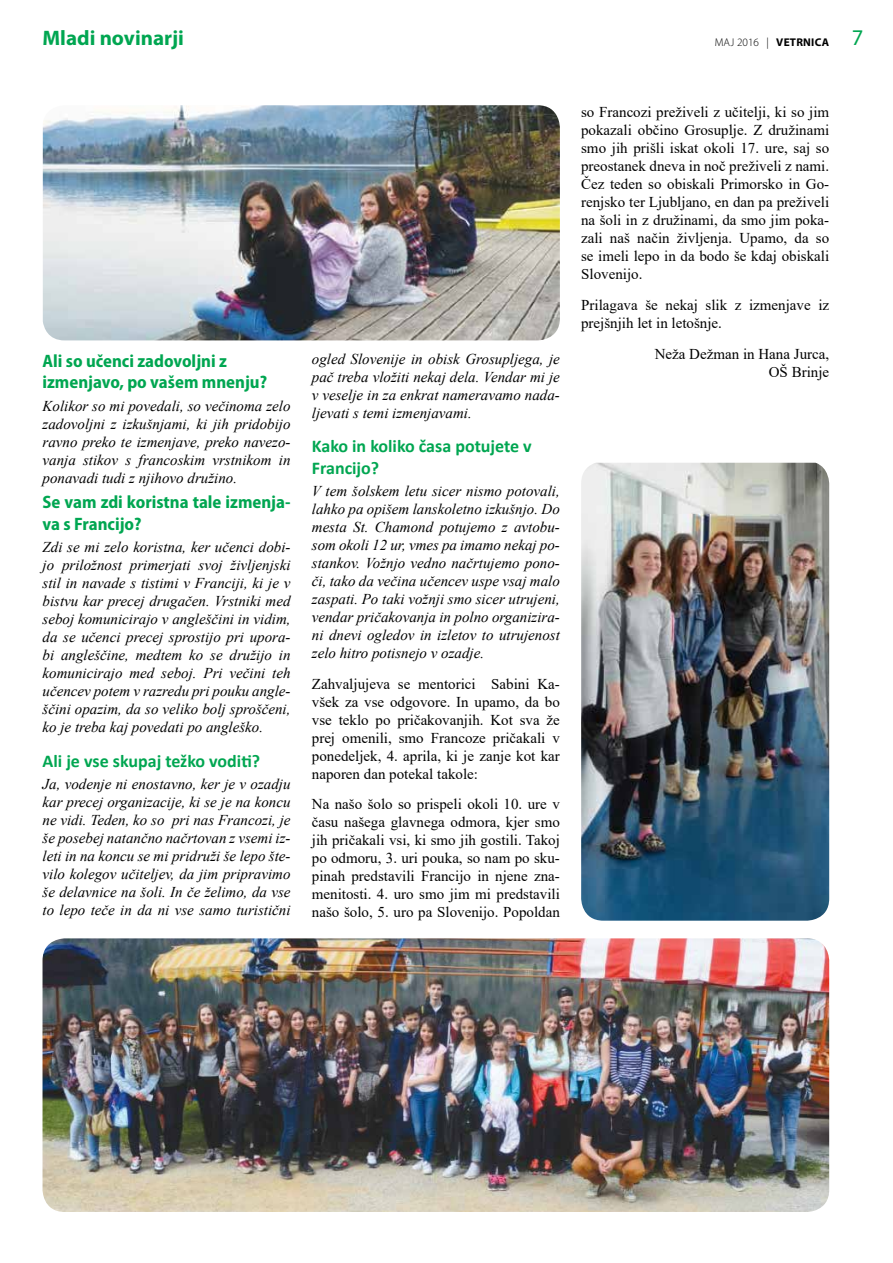
<style>
.page{position:relative;width:893px;height:1263px;background:#fff}
.page>*{position:absolute;margin:0;border:0;box-sizing:border-box;transform-origin:0 0}
.t1{font:700 21px "Myriad Pro";color:#00a651}
.t2{font:700 semi-condensed 18px/21.6px "Myriad Pro";color:#00a651}
.t3{font:700 18px/21.6px "Calibri";color:#00a651}
.t4{font:italic 15px/18px "Times New Roman";color:#000;text-align:justify}
.t5{font:15px/18px "Times New Roman";color:#000;text-align:justify}
.t6{font:300 11.25px "Myriad Pro";color:#000}
.s1{font-weight:700}
.s2{font-weight:400;font-size:22.5px;color:#00a651}
</style>
<div class="page">
<img style="left:43px;top:938px;width:786px;height:274px">
<img style="left:43px;top:105px;width:517px;height:235px">
<img style="left:581px;top:463px;width:248px;height:458px">
<h1 class="t1" style="left:43px;top:24px;width:143px">Mladi novinarji</h1>
<p class="t6" style="left:715px;top:36px;width:150px">MAJ 2016 | <span class="s1">VETRNICA</span> <span class="s2">7</span></p>
<p class="t2" style="left:43px;top:350px;width:226px">Ali so učenci zadovoljni z izmenjavo, po vašem mnenju?</p>
<p class="t4" style="left:43px;top:396px;width:250px">Kolikor so mi povedali, so večinoma zelo zadovoljni z izkušnjami, ki jih pridobijo ravno preko te izmenjave, preko navezo&shy;vanja stikov s francoskim vrstnikom in ponavadi tudi z njihovo družino.</p>
<p class="t2" style="left:43px;top:492px;width:250px">Se vam zdi koristna tale izmenja&shy;va s Francijo?</p>
<p class="t4" style="left:43px;top:538px;width:250px">Zdi se mi zelo koristna, ker učenci dobi&shy;jo priložnost primerjati svoj življenjski stil in navade s tistimi v Franciji, ki je v bistvu kar precej drugačen. Vrstniki med seboj komunicirajo v angleščini in vidim, da se učenci precej sprostijo pri upora&shy;bi angleščine, medtem ko se družijo in komunicirajo med seboj. Pri večini teh učencev potem v razredu pri pouku angle&shy;ščini opazim, da so veliko bolj sproščeni, ko je treba kaj povedati po angleško.</p>
<p class="t3" style="left:43px;top:749px;width:219px">Ali je vse skupaj težko voditi?</p>
<p class="t4" style="left:43px;top:774px;width:250px">Ja, vodenje ni enostavno, ker je v ozadju kar precej organizacije, ki se je na koncu ne vidi. Teden, ko so pri nas Francozi, je še posebej natančno načrtovan z vsemi iz&shy;leti in na koncu se mi pridruži še lepo šte&shy;vilo kolegov učiteljev, da jim pripravimo še delavnice na šoli. In če želimo, da vse to lepo teče in da ni vse samo turistični</p>
<p class="t4" style="left:312px;top:349px;width:250px">ogled Slovenije in obisk Grosupljega, je pač treba vložiti nekaj dela. Vendar mi je v veselje in za enkrat nameravamo nada&shy;ljevati s temi izmenjavami.</p>
<p class="t3" style="left:312px;top:435px;width:221px">Kako in koliko časa potujete v<br>Francijo?</p>
<p class="t4" style="left:312px;top:481px;width:250px">V tem šolskem letu sicer nismo potovali, lahko pa opišem lanskoletno izkušnjo. Do mesta St. Chamond potujemo z avtobu&shy;som okoli 12 ur, vmes pa imamo nekaj po&shy;stankov. Vožnjo vedno načrtujemo pono&shy;či, tako da večina učencev uspe vsaj malo zaspati. Po taki vožnji smo sicer utrujeni, vendar pričakovanja in polno organizira&shy;ni dnevi ogledov in izletov to utrujenost zelo hitro potisnejo v ozadje.</p>
<p class="t5" style="left:312px;top:674px;width:250px">Zahvaljujeva se mentorici Sabini Ka&shy;všek za vse odgovore. In upamo, da bo vse teklo po pričakovanjih. Kot sva že prej omenili, smo Francoze pričakali v ponedeljek, 4. aprila, ki je zanje kot kar naporen dan potekal takole:</p>
<p class="t5" style="left:312px;top:795px;width:250px">Na našo šolo so prispeli okoli 10. ure v času našega glavnega odmora, kjer smo jih pričakali vsi, ki smo jih gostili. Takoj po odmoru, 3. uri pouka, so nam po sku&shy;pinah predstavili Francijo in njene zna&shy;menitosti. 4. uro smo jim mi predstavili našo šolo, 5. uro pa Slovenijo. Popoldan</p>
<p class="t5" style="left:581px;top:103px;width:250px">so Francozi preživeli z učitelji, ki so jim pokazali občino Grosuplje. Z družinami smo jih prišli iskat okoli 17. ure, saj so preostanek dneva in noč preživeli z nami.<br>Čez teden so obiskali Primorsko in Go&shy;renjsko ter Ljubljano, en dan pa preživeli na šoli in z družinami, da smo jim poka&shy;zali naš način življenja. Upamo, da so se imeli lepo in da bodo še kdaj obiskali Slovenijo.</p>
<p class="t5" style="left:581px;top:295px;width:250px">Prilagava še nekaj slik z izmenjave iz prejšnjih let in letošnje.</p>
<p class="t5" style="left:655px;top:344px;width:176px;text-align:right">Neža Dežman in Hana Jurca,<br>OŠ Brinje</p>
</div>
